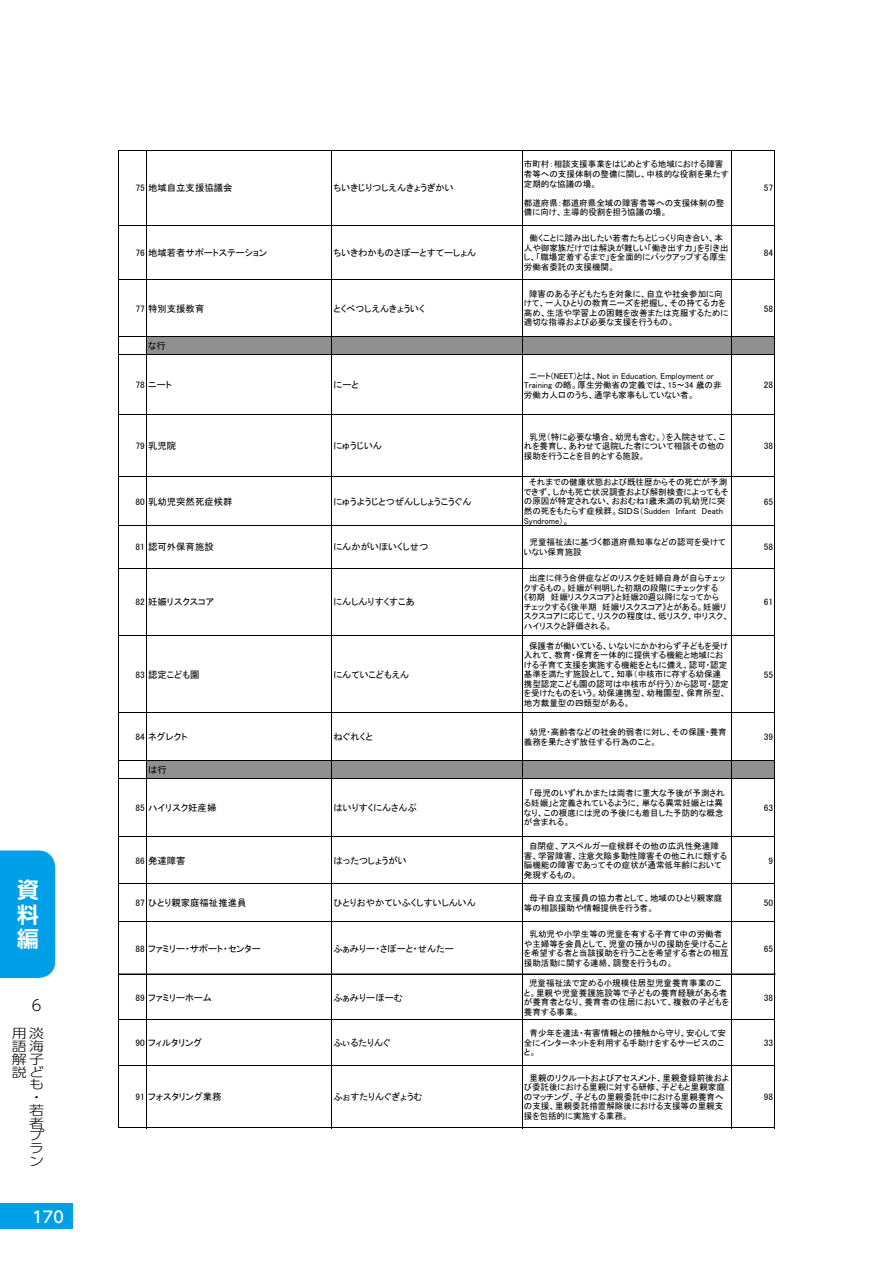
<style>
.page{position:relative;width:893px;height:1263px;background:#fff}
.page>*{position:absolute;margin:0;border:0;box-sizing:border-box;transform-origin:0 0}
.t1{font:700 21.75px/24.5px "UD Shin Go Pr 6 N De";color:#fff;text-align:justify}
.t2{font:500 15.75px "UD Shin Go Pr 6 N";color:#fff}
.t3{font:300 15px "UD Shin Go Pr 6 N";color:#000}
.t4{font:300 12.75px "UD Shin Go Pr 6 N";color:#000;scale:1.18 1}
.t5{font:9.3px "MS P Gothic";color:#000}
.t6{font:8.55px/9.4px "MS P Gothic";color:#000}
</style>
<div class="page">
<div style="left:147px;top:337px;width:628px;height:18px;background:#909090"></div>
<div style="left:147px;top:760px;width:628px;height:18px;background:#909090"></div>
<hr style="left:118px;top:150px;width:1px;height:978px;background:#000">
<hr style="left:146px;top:151px;width:1px;height:977px;background:#000">
<hr style="left:331px;top:151px;width:1px;height:977px;background:#000">
<hr style="left:522px;top:151px;width:1px;height:977px;background:#000">
<hr style="left:731px;top:151px;width:1px;height:977px;background:#000">
<hr style="left:775px;top:151px;width:1px;height:977px;background:#000">
<hr style="left:119px;top:150px;width:656px;height:1px;background:#000">
<hr style="left:119px;top:225px;width:656px;height:1px;background:#000">
<hr style="left:119px;top:279px;width:656px;height:1px;background:#000">
<hr style="left:119px;top:336px;width:656px;height:1px;background:#000">
<hr style="left:119px;top:354px;width:656px;height:1px;background:#000">
<hr style="left:119px;top:415px;width:656px;height:1px;background:#000">
<hr style="left:119px;top:477px;width:656px;height:1px;background:#000">
<hr style="left:119px;top:525px;width:656px;height:1px;background:#000">
<hr style="left:119px;top:568px;width:656px;height:1px;background:#000">
<hr style="left:119px;top:635px;width:656px;height:1px;background:#000">
<hr style="left:119px;top:712px;width:656px;height:1px;background:#000">
<hr style="left:119px;top:760px;width:656px;height:1px;background:#000">
<hr style="left:119px;top:778px;width:656px;height:1px;background:#000">
<hr style="left:119px;top:836px;width:656px;height:1px;background:#000">
<hr style="left:119px;top:883px;width:656px;height:1px;background:#000">
<hr style="left:119px;top:922px;width:656px;height:1px;background:#000">
<hr style="left:119px;top:974px;width:656px;height:1px;background:#000">
<hr style="left:119px;top:1019px;width:656px;height:1px;background:#000">
<hr style="left:119px;top:1065px;width:656px;height:1px;background:#000">
<hr style="left:119px;top:1127px;width:656px;height:1px;background:#000">
<div style="left:0;top:850px;width:55px;height:128px;background:#00a0e9"></div>
<div style="left:0;top:1203px;width:72px;height:26px;background:#00a0e9"></div>
<h1 class="t1" style="left:17px;top:877px;width:23px">資料編</h1>
<h3 class="t3" style="left:29px;top:993px;width:13px">６</h3>
<h3 class="t4" style="left:12px;top:1023px;width:28px">用淡</h3>
<h3 class="t4" style="left:12px;top:1036px;width:28px">語海</h3>
<h3 class="t4" style="left:12px;top:1049px;width:28px">解子</h3>
<h3 class="t4" style="left:12px;top:1061px;width:28px">説ど</h3>
<h3 class="t4" style="left:29px;top:1074px;width:13px">も</h3>
<h3 class="t4" style="left:29px;top:1087px;width:9px">・</h3>
<h3 class="t4" style="left:29px;top:1100px;width:14px">若</h3>
<h3 class="t4" style="left:29px;top:1112px;width:14px">者</h3>
<h3 class="t4" style="left:29px;top:1125px;width:14px">プ</h3>
<h3 class="t4" style="left:29px;top:1138px;width:13px">ラ</h3>
<h3 class="t4" style="left:29px;top:1151px;width:13px">ン</h3>
<h2 class="t2" style="left:33px;top:1204px;width:33px">170</h2>
<p class="t5" style="left:135px;top:183px;width:99px">75 地域自立支援協議会</p>
<p class="t5" style="left:333px;top:183px;width:122px">ちいきじりつしえんきょうぎかい</p>
<p class="t6" style="left:524px;top:160px;width:207px">市町村：相談支援事業をはじめとする地域における障害者等への支援体制の整備に関し、中核的な役割を果たす定期的な協議の場。</p>
<p class="t6" style="left:524px;top:198px;width:202px">都道府県：都道府県全域の障害者等への支援体制の整備に向け、主導的役割を担う協議の場。</p>
<p class="t5" style="left:764px;top:183px;width:11px">57</p>
<p class="t5" style="left:135px;top:248px;width:133px">76 地域若者サポートステーション</p>
<p class="t5" style="left:333px;top:248px;width:144px">ちいきわかものさぽーとすてーしょん</p>
<p class="t6" style="left:524px;top:233px;width:206px">　働くことに踏み出したい若者たちとじっくり向き合い、本人や御家族だけでは解決が難しい「働き出す力」を引き出し、「職場定着するまで」を全面的にバックアップする厚生労働省委託の支援機関。</p>
<p class="t5" style="left:764px;top:248px;width:11px">84</p>
<p class="t5" style="left:135px;top:303px;width:70px">77 特別支援教育</p>
<p class="t5" style="left:333px;top:303px;width:93px">とくべつしえんきょういく</p>
<p class="t6" style="left:524px;top:289px;width:206px;text-indent:5px">障害のある子どもたちを対象に、自立や社会参加に向けて、一人ひとりの教育ニーズを把握し、その持てる力を高め、生活や学習上の困難を改善または克服するために適切な指導および必要な支援を行うもの。</p>
<p class="t5" style="left:764px;top:303px;width:11px">58</p>
<p class="t5" style="left:148px;top:341px;width:19px">な行</p>
<p class="t5" style="left:135px;top:380px;width:38px">78 ニート</p>
<p class="t5" style="left:333px;top:380px;width:27px">にーと</p>
<p class="t6" style="left:524px;top:371px;width:199px">　ニート(NEET)とは、Not in Education, Employment or<br>Training の略。厚生労働省の定義では、15～34 歳の非労働力人口のうち、通学も家事もしていない者。</p>
<p class="t5" style="left:764px;top:380px;width:11px">28</p>
<p class="t5" style="left:135px;top:441px;width:42px">79 乳児院</p>
<p class="t5" style="left:333px;top:441px;width:50px">にゅうじいん</p>
<p class="t6" style="left:524px;top:432px;width:203px">　乳児（特に必要な場合、幼児も含む。）を入院させて、これを養育し、あわせて退院した者について相談その他の援助を行うことを目的とする施設。</p>
<p class="t5" style="left:764px;top:441px;width:11px">38</p>
<p class="t5" style="left:135px;top:497px;width:99px">80 乳幼児突然死症候群</p>
<p class="t5" style="left:333px;top:497px;width:140px">にゅうようじとつぜんししょうこうぐん</p>
<p class="t6" style="left:524px;top:478px;width:206px;text-indent:5px">それまでの健康状態および既往歴からその死亡が予測できず、しかも死亡状況調査および解剖検査によってもその原因が特定されない、おおむね1歳未満の乳幼児に突然の死をもたらす症候群。ＳＩＤＳ（Sudden　Infant　Death<br>Syndrome）。</p>
<p class="t5" style="left:764px;top:497px;width:11px">65</p>
<p class="t5" style="left:135px;top:542px;width:80px">81 認可外保育施設</p>
<p class="t5" style="left:333px;top:542px;width:96px">にんかがいほいくしせつ</p>
<p class="t6" style="left:524px;top:537px;width:203px">　児童福祉法に基づく都道府県知事などの認可を受けていない保育施設</p>
<p class="t5" style="left:764px;top:542px;width:11px">58</p>
<p class="t5" style="left:135px;top:597px;width:80px">82 妊娠リスクスコア</p>
<p class="t5" style="left:333px;top:597px;width:83px">にんしんりすくすこあ</p>
<p class="t5" style="left:135px;top:670px;width:66px">83 認定こども園</p>
<p class="t5" style="left:333px;top:670px;width:77px">にんていこどもえん</p>
<p class="t6" style="left:524px;top:573px;width:206px;text-indent:5px">出産に伴う合併症などのリスクを妊婦自身が自らチェックするもの。妊娠が判明した初期の段階にチェックする<br>《初期　妊娠リスクスコア》と妊娠20週以降になってからチェックする《後半期　妊娠リスクスコア》とがある。妊娠リスクスコアに応じて、リスクの程度は、低リスク、中リスク、ハイリスクと評価される。</p>
<p class="t6" style="left:524px;top:641px;width:206px;text-indent:5px">保護者が働いている、いないにかかわらず子どもを受け入れて、教育・保育を一体的に提供する機能と地域における子育て支援を実施する機能をともに備え、認可・認定基準を満たす施設として、知事（中核市に存する幼保連携型認定こども園の認可は中核市が行う）から認可・認定を受けたものをいう。幼保連携型、幼稚園型、保育所型、地方裁量型の四類型がある。</p>
<p class="t5" style="left:764px;top:597px;width:11px">61</p>
<p class="t5" style="left:764px;top:670px;width:11px">55</p>
<p class="t5" style="left:135px;top:732px;width:54px">84 ネグレクト</p>
<p class="t5" style="left:333px;top:732px;width:41px">ねぐれくと</p>
<p class="t6" style="left:524px;top:727px;width:204px">　幼児・高齢者などの社会的弱者に対し、その保護・養育義務を果たさず放任する行為のこと。</p>
<p class="t5" style="left:764px;top:732px;width:11px">39</p>
<p class="t5" style="left:148px;top:765px;width:20px">は行</p>
<p class="t5" style="left:135px;top:803px;width:82px">85 ハイリスク妊産婦</p>
<p class="t5" style="left:333px;top:803px;width:85px">はいりすくにんさんぷ</p>
<p class="t6" style="left:524px;top:789px;width:202px">　「母児のいずれかまたは両者に重大な予後が予測される妊娠」と定義されているように、単なる異常妊娠とは異なり、この根底には児の予後にも着目した予防的な概念が含まれる。</p>
<p class="t5" style="left:764px;top:803px;width:11px">63</p>
<p class="t5" style="left:135px;top:856px;width:52px">86 発達障害</p>
<p class="t5" style="left:333px;top:856px;width:75px">はったつしょうがい</p>
<p class="t6" style="left:524px;top:841px;width:205px;text-indent:5px">自閉症、アスペルガー症候群その他の広汎性発達障害、学習障害、注意欠陥多動性障害その他これに類する脳機能の障害であってその症状が通常低年齢において発現するもの。</p>
<p class="t5" style="left:768px;top:856px;width:6px">9</p>
<p class="t5" style="left:135px;top:898px;width:113px">87 ひとり親家庭福祉推進員</p>
<p class="t5" style="left:333px;top:898px;width:144px">ひとりおやかていふくしすいしんいん</p>
<p class="t6" style="left:524px;top:894px;width:200px">　母子自立支援員の協力者として、地域のひとり親家庭等の相談援助や情報提供を行う者。</p>
<p class="t5" style="left:764px;top:898px;width:11px">50</p>
<p class="t5" style="left:135px;top:944px;width:127px">88 ファミリー・サポート・センター</p>
<p class="t5" style="left:333px;top:944px;width:122px">ふぁみりー・さぽーと・せんたー</p>
<p class="t6" style="left:524px;top:929px;width:206px">　乳幼児や小学生等の児童を有する子育て中の労働者や主婦等を会員として、児童の預かりの援助を受けることを希望する者と当該援助を行うことを希望する者との相互援助活動に関する連絡、調整を行うもの。</p>
<p class="t5" style="left:764px;top:944px;width:11px">65</p>
<p class="t5" style="left:135px;top:993px;width:78px">89 ファミリーホーム</p>
<p class="t5" style="left:333px;top:993px;width:71px">ふぁみりーほーむ</p>
<p class="t6" style="left:524px;top:978px;width:207px;text-indent:5px">児童福祉法で定める小規模住居型児童養育事業のこと。里親や児童養護施設等で子どもの養育経験がある者が養育者となり、養育者の住居において、複数の子どもを養育する事業。</p>
<p class="t5" style="left:764px;top:993px;width:11px">38</p>
<p class="t5" style="left:135px;top:1038px;width:68px">90 フィルタリング</p>
<p class="t5" style="left:333px;top:1038px;width:59px">ふぃるたりんぐ</p>
<p class="t6" style="left:524px;top:1028px;width:204px">　青少年を違法・有害情報との接触から守り、安心して安全にインターネットを利用する手助けをするサービスのこと。</p>
<p class="t5" style="left:764px;top:1038px;width:11px">33</p>
<p class="t5" style="left:135px;top:1092px;width:88px">91 フォスタリング業務</p>
<p class="t5" style="left:333px;top:1092px;width:91px">ふぉすたりんぐぎょうむ</p>
<p class="t6" style="left:524px;top:1073px;width:207px">　里親のリクルートおよびアセスメント、里親登録前後および委託後における里親に対する研修、子どもと里親家庭のマッチング、子どもの里親委託中における里親養育への支援、里親委託措置解除後における支援等の里親支援を包括的に実施する業務。</p>
<p class="t5" style="left:764px;top:1092px;width:11px">98</p>
</div>
